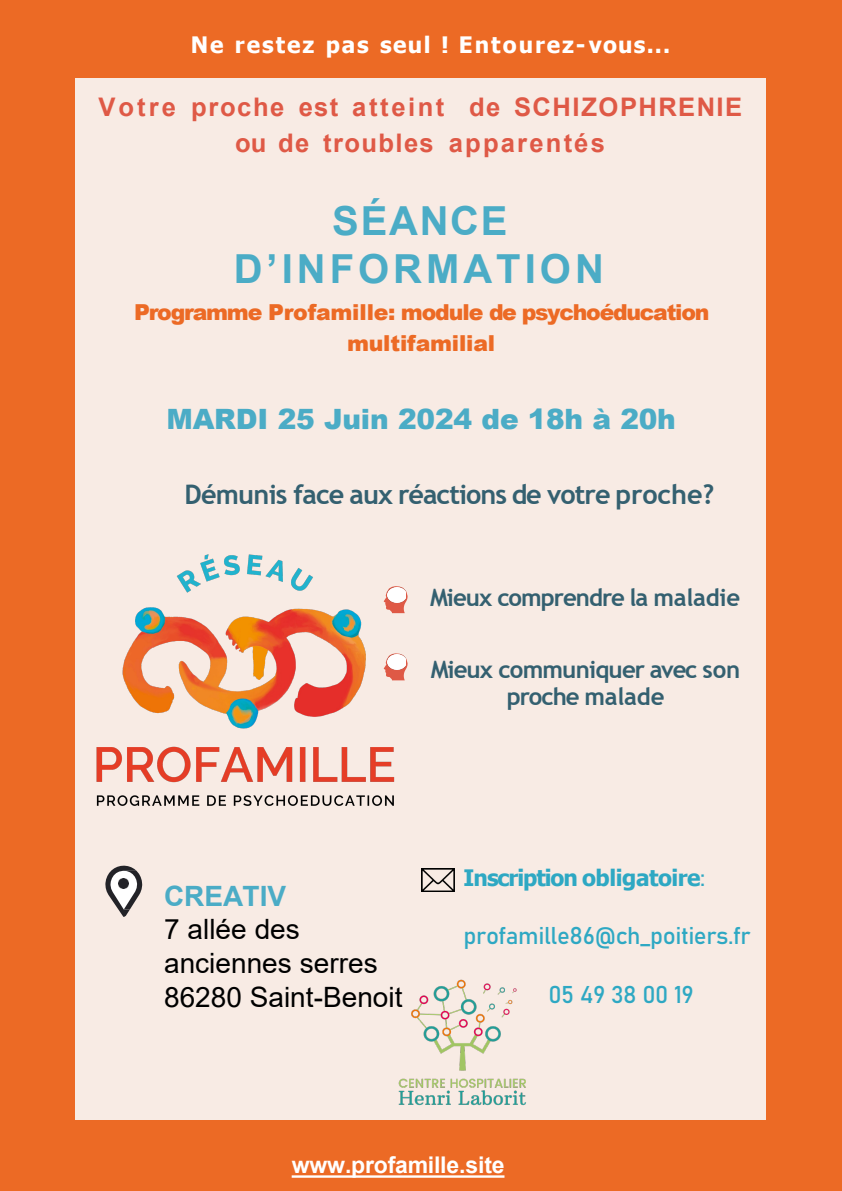
<style>
.page{position:relative;width:842px;height:1191px;background:#fff}
.page>*{position:absolute;margin:0;border:0;box-sizing:border-box;transform-origin:0 0}
.t1{font:700 40px "Arial";letter-spacing:.1em;color:#4bacc6}
.t2{font:28px/33.6px "Arial";color:#000}
.t3{font:900 28px "Arial";letter-spacing:-.01em;color:#4bacc6}
.t4{font:700 28px "Arial";color:#4bacc6}
.t5{font:700 27px "Trebuchet MS";letter-spacing:-.035em;color:#346070}
.t6{font:700 25.6px/35.6px "Arial";letter-spacing:.06em;color:#df5946;text-align:center}
.t7{font:700 24px/27px "Trebuchet MS";letter-spacing:-.04em;color:#346070;text-align:center}
.t8{font:24px "Bahnschrift";letter-spacing:-.02em;color:#2ea8c3}
.t9{font:700 23px "Arial";letter-spacing:-.01em;color:#fff}
.t10{font:700 22.6px "Tahoma";letter-spacing:.085em;color:#fff}
.t11{font:700 22.6px "Tahoma";letter-spacing:-.035em;color:#2ea8c3}
.t12{font:900 22px/31px "Arial";letter-spacing:-.05em;color:#ec6a25;text-align:center}
.s1{font-family:"Bahnschrift";font-weight:400}
</style>
<div class="page">
<div style="left:0;top:0;width:842px;height:1190px;background:#ec6a25"></div>
<div style="left:75px;top:78px;width:691px;height:1041px;background:#f8ebe4"></div>
<svg style="left:396px;top:586px;width:12px;height:27px"></svg>
<img style="left:396px;top:587px;width:10px;height:16px">
<svg style="left:396px;top:653px;width:12px;height:27px"></svg>
<img style="left:396px;top:654px;width:10px;height:16px">
<img style="left:96px;top:554px;width:300px;height:252px">
<svg style="left:105px;top:865px;width:37px;height:52px"></svg>
<img style="left:421px;top:868px;width:34px;height:23px">
<svg style="left:292px;top:1175px;width:212px;height:2px"></svg>
<img style="left:398px;top:979px;width:128px;height:127px">
<p class="t10" style="left:191px;top:29px;width:481px">Ne restez pas seul ! Entourez-vous...</p>
<p class="t6" style="left:98px;top:89px;width:645px">Votre proche est atteint de SCHIZOPHRENIE ou de troubles apparentés</p>
<p class="t1" style="left:332px;top:193px;width:177px">SÉANCE</p>
<p class="t1" style="left:234px;top:241px;width:372px">D’INFORMATION</p>
<p class="t12" style="left:134px;top:296px;width:577px">Programme Profamille: module de psychoéducation multifamilial</p>
<p class="t3" style="left:166px;top:399px;width:511px">MARDI 25 Juin 2024 de 18h à 20h</p>
<p class="t5" style="left:184px;top:478px;width:531px">Démunis face aux réactions de votre proche?</p>
<p class="t7" style="left:430px;top:583px;width:312px">Mieux comprendre la maladie</p>
<p class="t7" style="left:431px;top:656px;width:311px">Mieux communiquer avec son proche malade</p>
<p class="t4" style="left:164px;top:876px;width:124px">CREATIV</p>
<p class="t2" style="left:164px;top:912px;width:215px">7 allée des anciennes serres</p>
<p class="t2" style="left:164px;top:979px;width:240px">86280 Saint-Benoit</p>
<p class="t11" style="left:464px;top:862px;width:243px">Inscription obligatoire<span class="s1">:</span></p>
<p class="t8" style="left:464px;top:917px;width:289px">profamille86@ch_poitiers.fr</p>
<p class="t8" style="left:548px;top:976px;width:147px">05 49 38 00 19</p>
<p class="t9" style="left:292px;top:1148px;width:215px">www.profamille.site</p>
</div>
